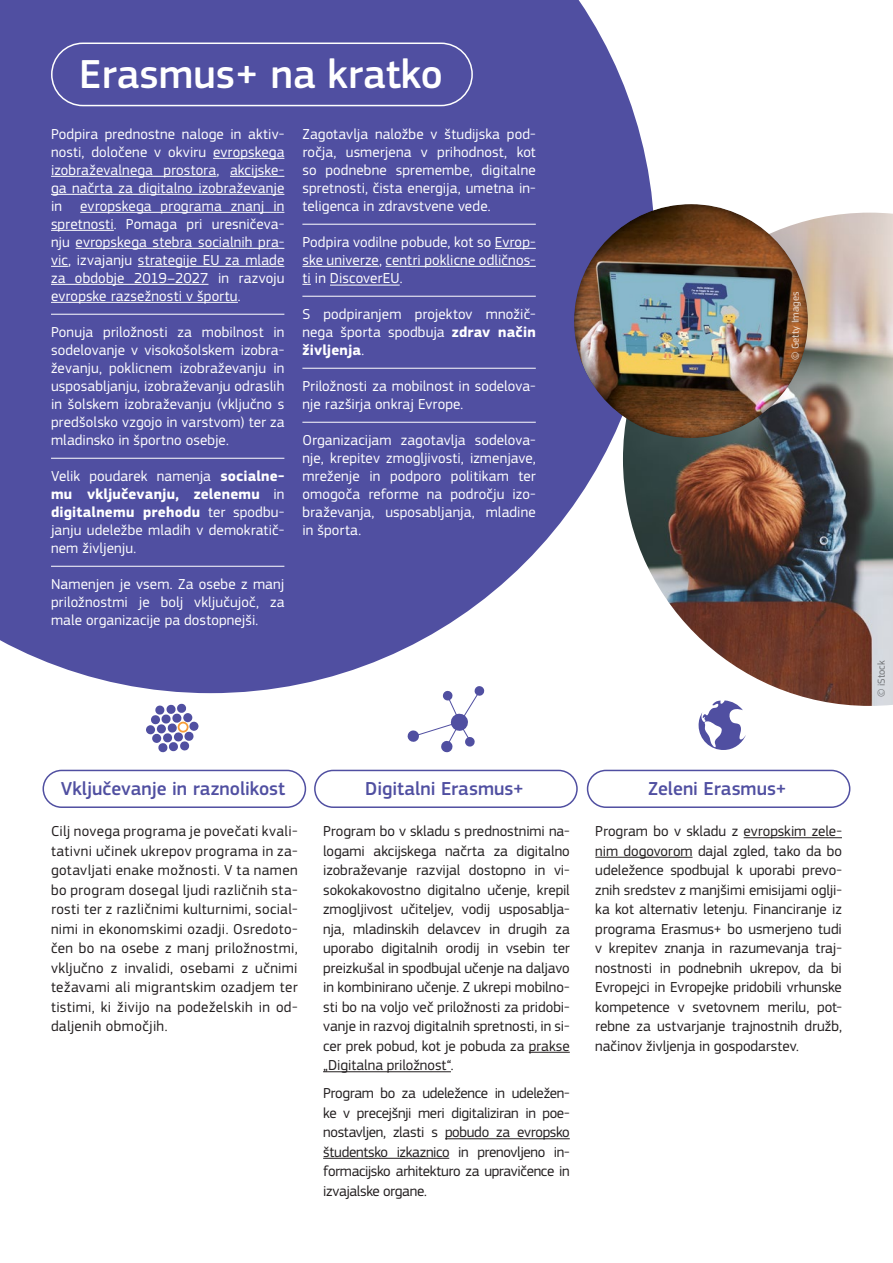
<style>
.page{position:relative;width:893px;height:1263px;background:#fff}
.page>*{position:absolute;margin:0;border:0;box-sizing:border-box;transform-origin:0 0}
.t1{font:500 42px "EC Square Sans Pro";color:#fff}
.t2{font:500 19.5px "EC Square Sans Pro";color:#504fa1}
.Body{font:15px/19.5px "EC Square Sans Pro";color:#231f20;text-align:justify}
.Body-2{font:15px/18px "EC Square Sans Pro";letter-spacing:.01em;color:#fff;text-align:justify}
.t3{font:10.5px "EC Square Sans Pro";color:#fff}
.t4{font:10.5px "EC Square Sans Pro";color:#57585a}
.s1{font-weight:700}
</style>
<div class="page">
<svg style="left:0;top:0;width:653px;height:693px;background:#6160aa"></svg>
<img style="left:623px;top:213px;width:270px;height:493px">
<img style="left:573px;top:202px;width:236px;height:237px">
<div style="left:51px;top:43px;width:422px;height:63px;border:2px solid #fff;border-radius:31px"></div>
<hr style="left:213px;top:158px;width:71px;height:1px;background:#fff">
<hr style="left:51px;top:176px;width:166px;height:1px;background:#fff">
<hr style="left:230px;top:176px;width:54px;height:1px;background:#fff">
<hr style="left:51px;top:194px;width:233px;height:1px;background:#fff">
<hr style="left:80px;top:212px;width:204px;height:1px;background:#fff">
<hr style="left:51px;top:230px;width:63px;height:1px;background:#fff">
<hr style="left:76px;top:248px;width:208px;height:1px;background:#fff">
<svg style="left:51px;top:266px;width:17px;height:1px"></svg>
<hr style="left:138px;top:266px;width:146px;height:1px;background:#fff">
<hr style="left:51px;top:284px;width:157px;height:1px;background:#fff">
<hr style="left:51px;top:302px;width:187px;height:1px;background:#fff">
<hr style="left:51px;top:314px;width:233px;height:1px;background:#fff">
<hr style="left:51px;top:458px;width:233px;height:1px;background:#fff">
<hr style="left:51px;top:566px;width:233px;height:1px;background:#fff">
<hr style="left:302px;top:224px;width:234px;height:1px;background:#fff">
<hr style="left:495px;top:248px;width:41px;height:1px;background:#fff">
<hr style="left:302px;top:266px;width:77px;height:1px;background:#fff">
<hr style="left:386px;top:266px;width:150px;height:1px;background:#fff">
<hr style="left:330px;top:285px;width:70px;height:1px;background:#fff">
<hr style="left:302px;top:296px;width:234px;height:1px;background:#fff">
<hr style="left:302px;top:368px;width:234px;height:1px;background:#fff">
<hr style="left:302px;top:422px;width:234px;height:1px;background:#fff">
<hr style="left:529px;top:1052px;width:41px;height:1px;background:#231f20">
<hr style="left:323px;top:1071px;width:128px;height:1px;background:#231f20">
<hr style="left:445px;top:1138px;width:125px;height:1px;background:#231f20">
<hr style="left:323px;top:1158px;width:126px;height:1px;background:#231f20">
<svg style="left:407px;top:686px;width:78px;height:67px"></svg>
<svg style="left:698px;top:700px;width:48px;height:50px"></svg>
<div style="left:146px;top:725px;width:9px;height:9px;background:#504fa1;border-radius:50%"></div>
<svg style="left:189px;top:721px;width:10px;height:10px"></svg>
<svg style="left:150px;top:703px;width:44px;height:50px"></svg>
<div style="left:43px;top:770px;width:263px;height:38px;border:2px solid #504fa1;border-radius:18px"></div>
<div style="left:314px;top:770px;width:264px;height:38px;border:2px solid #504fa1;border-radius:18px"></div>
<div style="left:587px;top:770px;width:263px;height:38px;border:2px solid #504fa1;border-radius:18px"></div>
<hr style="left:744px;top:837px;width:98px;height:1px;background:#231f20">
<hr style="left:595px;top:857px;width:97px;height:1px;background:#231f20">
<h1 class="t1" style="left:79px;top:50px;width:365px">Erasmus+ na kratko</h1>
<p class="Body-2" style="left:51px;top:125px;width:235px">Podpira prednostne naloge in aktiv&shy;nosti, določene v okviru evropskega izobraževalnega prostora, akcijske&shy;ga načrta za digitalno izobraževanje in evropskega programa znanj in spretnosti. Pomaga pri uresničeva&shy;nju evropskega stebra socialnih pra&shy;vic, izvajanju strategije EU za mlade za obdobje 2019–2027 in razvoju evropske razsežnosti v športu.</p>
<p class="Body-2" style="left:51px;top:323px;width:235px">Ponuja priložnosti za mobilnost in sodelovanje v visokošolskem izobra&shy;ževanju, poklicnem izobraževanju in usposabljanju, izobraževanju odraslih in šolskem izobraževanju (vključno s predšolsko vzgojo in varstvom) ter za mladinsko in športno osebje.</p>
<p class="Body-2" style="left:51px;top:467px;width:235px">Velik poudarek namenja <span class="s1">socialne&shy;mu vključevanju, zelenemu</span> in <span class="s1">digitalnemu prehodu</span> ter spodbu&shy;janju udeležbe mladih v demokratič&shy;nem življenju.</p>
<p class="Body-2" style="left:51px;top:575px;width:235px">Namenjen je vsem. Za osebe z manj priložnostmi je bolj vključujoč, za male organizacije pa dostopnejši.</p>
<p class="Body-2" style="left:302px;top:125px;width:235px">Zagotavlja naložbe v študijska pod&shy;ročja, usmerjena v prihodnost, kot so podnebne spremembe, digitalne spretnosti, čista energija, umetna in&shy;teligenca in zdravstvene vede.</p>
<p class="Body-2" style="left:302px;top:233px;width:235px">Podpira vodilne pobude, kot so Evrop&shy;ske univerze, centri poklicne odličnos&shy;ti in DiscoverEU.</p>
<p class="Body-2" style="left:302px;top:305px;width:235px">S podpiranjem projektov množič&shy;nega športa spodbuja <span class="s1">zdrav način življenja</span>.</p>
<p class="Body-2" style="left:302px;top:377px;width:235px">Priložnosti za mobilnost in sodelova&shy;nje razširja onkraj Evrope.</p>
<p class="Body-2" style="left:302px;top:431px;width:235px">Organizacijam zagotavlja sodelova&shy;nje, krepitev zmogljivosti, izmenjave, mreženje in podporo politikam ter omogoča reforme na področju izo&shy;braževanja, usposabljanja, mladine in športa.</p>
<p class="t3" style="left:789px;top:360px;width:70px;rotate:-90deg">© Getty Images</p>
<h3 class="t2" style="left:61px;top:777px;width:226px">Vključevanje in raznolikost</h3>
<h3 class="t2" style="left:365px;top:777px;width:160px">Digitalni Erasmus+</h3>
<h3 class="t2" style="left:648px;top:777px;width:140px">Zeleni Erasmus+</h3>
<p class="Body" style="left:595px;top:822px;width:248px">Program bo v skladu z evropskim zele&shy;nim dogovorom dajal zgled, tako da bo udeležence spodbujal k uporabi prevo&shy;znih sredstev z manjšimi emisijami oglji&shy;ka kot alternativ letenju. Financiranje iz programa Erasmus+ bo usmerjeno tudi v krepitev znanja in razumevanja traj&shy;nostnosti in podnebnih ukrepov, da bi Evropejci in Evropejke pridobili vrhunske kompetence v svetovnem merilu, pot&shy;rebne za ustvarjanje trajnostnih družb, načinov življenja in gospodarstev.</p>
<p class="Body" style="left:51px;top:822px;width:248px">Cilj novega programa je povečati kvali&shy;tativni učinek ukrepov programa in za&shy;gotavljati enake možnosti. V ta namen bo program dosegal ljudi različnih sta&shy;rosti ter z različnimi kulturnimi, social&shy;nimi in ekonomskimi ozadji. Osredoto&shy;čen bo na osebe z manj priložnostmi, vključno z invalidi, osebami z učnimi težavami ali migrantskim ozadjem ter tistimi, ki živijo na podeželskih in od&shy;daljenih območjih.</p>
<p class="Body" style="left:323px;top:822px;width:248px">Program bo v skladu s prednostnimi na&shy;logami akcijskega načrta za digitalno izobraževanje razvijal dostopno in vi&shy;sokokakovostno digitalno učenje, krepil zmogljivost učiteljev, vodij usposablja&shy;nja, mladinskih delavcev in drugih za uporabo digitalnih orodij in vsebin ter preizkušal in spodbujal učenje na daljavo in kombinirano učenje. Z ukrepi mobilno&shy;sti bo na voljo več priložnosti za pridobi&shy;vanje in razvoj digitalnih spretnosti, in si&shy;cer prek pobud, kot je pobuda za prakse „Digitalna priložnost“.</p>
<p class="Body" style="left:323px;top:1084px;width:248px">Program bo za udeležence in udeležen&shy;ke v precejšnji meri digitaliziran in poe&shy;nostavljen, zlasti s pobudo za evropsko študentsko izkaznico in prenovljeno in&shy;formacijsko arhitekturo za upravičence in izvajalske organe.</p>
<p class="t4" style="left:875px;top:697px;width:38px;rotate:-90deg">© iStock</p>
</div>
